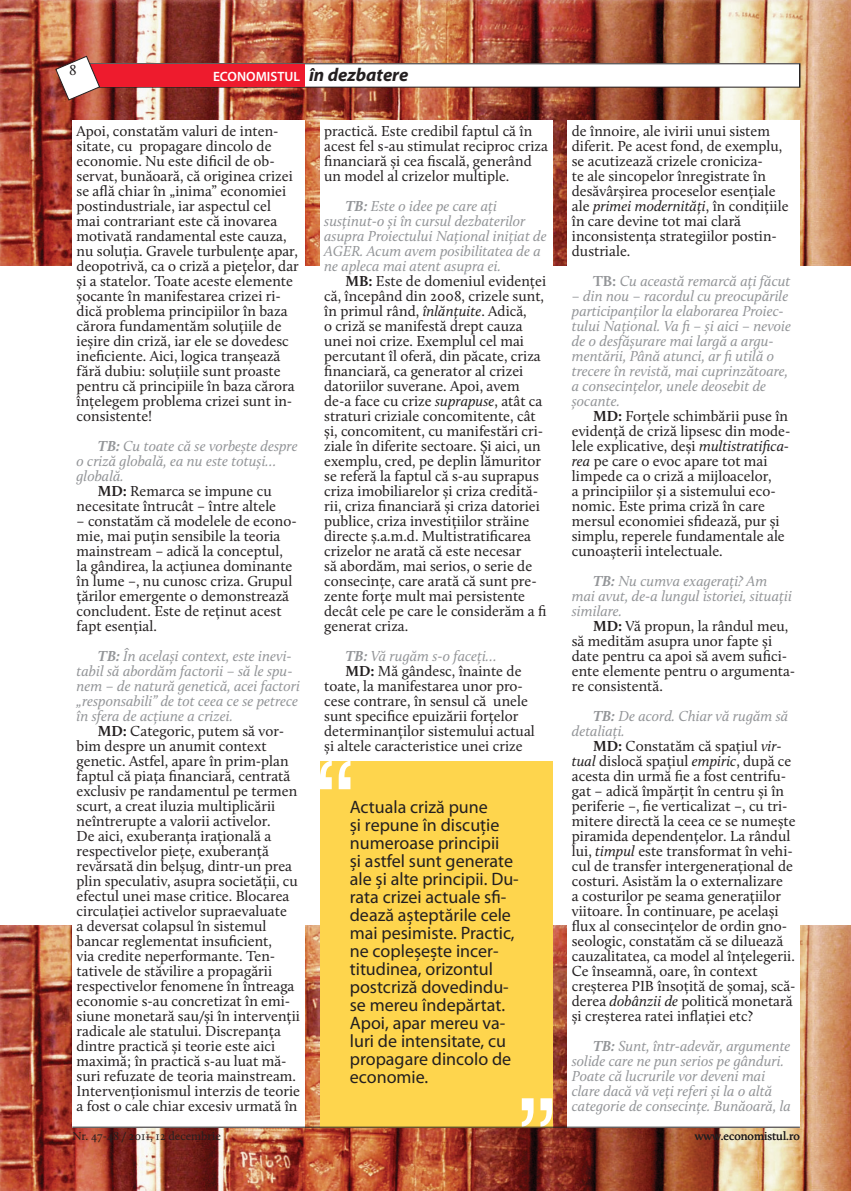
<style>
.page{position:relative;width:851px;height:1191px;background:#fff}
.page>*{position:absolute;margin:0;border:0;box-sizing:border-box;transform-origin:0 0}
.t1{font:italic 700 18.6px "Myriad Pro";color:#231f20}
.t2{font:18px/18px "Myriad Pro";color:#231f20}
.t3{font:15px/15px "Calluna";color:#231f20}
.t4{font:italic 15px/15px "Calluna";color:#939598}
.t5{font:600 13.5px "Myriad Pro";color:#fff}
.t6{font:12px "Calluna";color:#231f20}
.s1{font-weight:700}
.s2{font-style:italic}
.s3{font-weight:700;font-style:normal}
</style>
<div class="page">
<img style="left:0;top:0;width:850px;height:266px">
<img style="left:0;top:925px;width:850px;height:266px">
<div style="left:320px;top:120px;width:232px;height:640px;background:#fff"></div>
<div style="left:72px;top:120px;width:232px;height:1007px;background:#fff"></div>
<div style="left:567px;top:120px;width:232px;height:1007px;background:#fff"></div>
<div style="left:90px;top:64px;width:709px;height:23px;background:#fff"></div>
<div style="left:88px;top:64px;width:216px;height:23px;background:#ee1b2d"></div>
<svg style="left:55px;top:55px;width:45px;height:46px"></svg>
<svg style="left:799px;top:64px;width:1px;height:23px"></svg>
<div style="left:320px;top:761px;width:232px;height:366px;background:#fed54d"></div>
<svg style="left:320px;top:761px;width:30px;height:28px"></svg>
<svg style="left:521px;top:1098px;width:31px;height:28px"></svg>
<hr style="left:72px;top:1126px;width:727px;height:1px;background:#231f20">
<p class="t3" style="left:69px;top:62px;width:9px">8</p>
<p class="t5" style="left:213px;top:67px;width:89px">ECONOMISTUL</p>
<p class="t1" style="left:309px;top:62px;width:101px">în dezbatere</p>
<p class="t3" style="left:77px;top:123px;width:224px">Apoi, constatăm valuri de inten&shy;sitate, cu propagare dincolo de economie. Nu este dificil de ob&shy;servat, bunăoară, că originea crizei se află chiar în „inima” economiei postindustriale, iar aspectul cel<br>mai contrariant este că inovarea motivată randamental este cauza, nu soluția. Gravele turbulențe apar, deopotrivă, ca o criză a piețelor, dar și a statelor. Toate aceste elemente șocante în manifestarea crizei ri&shy;dică problema principiilor în baza cărora fundamentăm soluțiile de ieșire din criză, iar ele se dovedesc ineficiente. Aici, logica tranșează fără dubiu: soluțiile sunt proaste pentru că principiile în baza cărora înțelegem problema crizei sunt in&shy;consistente!</p>
<p class="t4" style="left:77px;top:438px;width:222px;text-indent:21px"><span class="s1">TB:</span> Cu toate că se vorbește despre o criză globală, ea nu este totuși… globală.</p>
<p class="t3" style="left:77px;top:483px;width:201px;text-align:right"><span class="s1">MD:</span> Remarca se impune cu necesitate întrucât – între altele</p>
<p class="t3" style="left:77px;top:513px;width:222px">– constatăm că modelele de econo&shy;mie, mai puțin sensibile la teoria mainstream – adică la conceptul, la gândirea, la acțiunea dominante în lume –, nu cunosc criza. Grupul țărilor emergente o demonstrează concludent. Este de reținut acest fapt esențial.</p>
<p class="t4" style="left:77px;top:648px;width:225px;text-indent:21px"><span class="s1">TB:</span> În același context, este inevi&shy;tabil să abordăm factorii – să le spu&shy;nem – de natură genetică, acei factori „responsabili” de tot ceea ce se petrece în sfera de acțiune a crizei.</p>
<p class="t3" style="left:77px;top:723px;width:225px;text-indent:21px"><span class="s1">MD:</span> Categoric, putem să vor&shy;bim despre un anumit context genetic. Astfel, apare în prim-plan faptul că piața financiară, centrată exclusiv pe randamentul pe termen scurt, a creat iluzia multiplicării neîntrerupte a valorii activelor.<br>De aici, exuberanța irațională a respectivelor piețe, exuberanță revărsată din belșug, dintr-un prea plin speculativ, asupra societății, cu efectul unei mase critice. Blocarea circulației activelor supraevaluate<br>a deversat colapsul în sistemul bancar reglementat insuficient,<br>via credite neperformante. Ten&shy;tativele de stăvilire a propagării respectivelor fenomene în întreaga economie s-au concretizat în emi&shy;siune monetară sau/și în intervenții radicale ale statului. Discrepanța dintre practică și teorie este aici maximă; în practică s-au luat mă&shy;suri refuzate de teoria mainstream.<br>Intervenționismul interzis de teorie a fost o cale chiar excesiv urmată în</p>
<p class="t6" style="left:72px;top:1128px;width:150px">Nr. 47-48 / 2011, 12 decembrie</p>
<p class="t3" style="left:324px;top:123px;width:225px">practică. Este credibil faptul că în acest fel s-au stimulat reciproc criza financiară și cea fiscală, generând un model al crizelor multiple.</p>
<p class="t4" style="left:324px;top:198px;width:224px;text-indent:21px"><span class="s1">TB:</span> Este o idee pe care ați susținut-o și în cursul dezbaterilor asupra Proiectului Național inițiat de AGER. Acum avem posibilitatea de a ne apleca mai atent asupra ei.</p>
<p class="t3" style="left:324px;top:273px;width:224px;text-indent:21px"><span class="s1">MB:</span> Este de domeniul evidenței că, începând din 2008, crizele sunt, în primul rând, <span class="s2">înlănțuite</span>. Adică,<br>o criză se manifestă drept cauza unei noi crize. Exemplul cel mai percutant îl oferă, din păcate, criza financiară, ca generator al crizei datoriilor suverane. Apoi, avem de-a face cu crize <span class="s2">suprapuse</span>, atât ca straturi criziale concomitente, cât și, concomitent, cu manifestări cri&shy;ziale în diferite sectoare. Și aici, un exemplu, cred, pe deplin lămuritor se referă la faptul că s-au suprapus criza imobiliarelor și criza credită&shy;rii, criza financiară și criza datoriei publice, criza investițiilor străine directe ș.a.m.d. Multistratificarea crizelor ne arată că este necesar<br>să abordăm, mai serios, o serie de consecințe, care arată că sunt pre&shy;zente forțe mult mai persistente decât cele pe care le considerăm a fi generat criza.</p>
<p class="t4" style="left:345px;top:648px;width:153px"><span class="s1">TB:</span> Vă rugăm s-o faceți…</p>
<p class="t3" style="left:324px;top:663px;width:212px;text-indent:21px"><span class="s1">MD:</span> Mă gândesc, înainte de toate, la manifestarea unor pro&shy;cese contrare, în sensul că unele sunt specifice epuizării forțelor determinanților sistemului actual și altele caracteristice unei crize</p>
<p class="t2" style="left:350px;top:798px;width:170px">Actuala criză pune<br>și repune în discuție numeroase principii<br>și astfel sunt generate ale și alte principii. Du&shy;rata crizei actuale sfi&shy;dează așteptările cele mai pesimiste. Practic, ne copleșește incer&shy;titudinea, orizontul postcriză dovedindu&shy;se mereu îndepărtat.<br>Apoi, apar mereu va&shy;luri de intensitate, cu propagare dincolo de economie.</p>
<p class="t3" style="left:571px;top:123px;width:218px">de înnoire, ale ivirii unui sistem diferit. Pe acest fond, de exemplu, se acutizează crizele croniciza-<br>te ale sincopelor înregistrate în desăvârșirea proceselor esențiale ale <span class="s2">primei modernități</span>, în condițiile în care devine tot mai clară inconsistența strategiilor postin&shy;dustriale.</p>
<p class="t4" style="left:593px;top:273px;width:199px"><span class="s3">TB:</span> Cu această remarcă ați făcut</p>
<p class="t4" style="left:571px;top:288px;width:221px">– din nou – racordul cu preocupările participanților la elaborarea Proiec&shy;tului Național. Va fi – și aici – nevoie de o desfășurare mai largă a argu&shy;mentării, Până atunci, ar fi utilă o trecere în revistă, mai cuprinzătoare, a consecințelor, unele deosebit de șocante.</p>
<p class="t3" style="left:571px;top:408px;width:220px;text-indent:21px"><span class="s1">MD:</span> Forțele schimbării puse în evidență de criză lipsesc din mode&shy;lele explicative, deși <span class="s2">multistratifica&shy;rea</span> pe care o evoc apare tot mai limpede ca o criză a mijloacelor,<br>a principiilor și a sistemului eco&shy;nomic. Este prima criză în care mersul economiei sfidează, pur și simplu, reperele fundamentale ale cunoașterii intelectuale.</p>
<p class="t4" style="left:571px;top:573px;width:221px;text-indent:21px"><span class="s1">TB:</span> Nu cumva exagerați? Am mai avut, de-a lungul istoriei, situații similare.</p>
<p class="t3" style="left:571px;top:618px;width:225px;text-indent:21px"><span class="s1">MD:</span> Vă propun, la rândul meu, să medităm asupra unor fapte și date pentru ca apoi să avem sufici&shy;ente elemente pentru o argumenta&shy;re consistentă.</p>
<p class="t4" style="left:571px;top:708px;width:218px;text-indent:21px"><span class="s1">TB:</span> De acord. Chiar vă rugăm să detaliați.</p>
<p class="t3" style="left:571px;top:738px;width:225px;text-indent:21px"><span class="s1">MD:</span> Constatăm că spațiul <span class="s2">vir&shy;tual</span> dislocă spațiul <span class="s2">empiric</span>, după ce acesta din urmă fie a fost centrifu&shy;gat – adică împărțit în centru și în periferie –, fie verticalizat –, cu tri&shy;mitere directă la ceea ce se numește piramida dependențelor. La rândul lui, <span class="s2">timpul</span> este transformat în vehi&shy;cul de transfer intergenerațional de costuri. Asistăm la o externalizare<br>a costurilor pe seama generațiilor viitoare. În continuare, pe același flux al consecințelor de ordin gno&shy;seologic, constatăm că se diluează cauzalitatea, ca model al înțelegerii.<br>Ce înseamnă, oare, în context creșterea PIB însoțită de șomaj, scă&shy;derea <span class="s2">dobânzii de</span> politică monetară și creșterea ratei inflației etc?</p>
<p class="t4" style="left:571px;top:1038px;width:220px;text-indent:21px"><span class="s1">TB:</span> Sunt, într-adevăr, argumente solide care ne pun serios pe gânduri.<br>Poate că lucrurile vor deveni mai clare dacă vă veți referi și la o altă categorie de consecințe. Bunăoară, la</p>
<p class="t6" style="left:694px;top:1128px;width:107px">www.economistul.ro</p>
</div>
